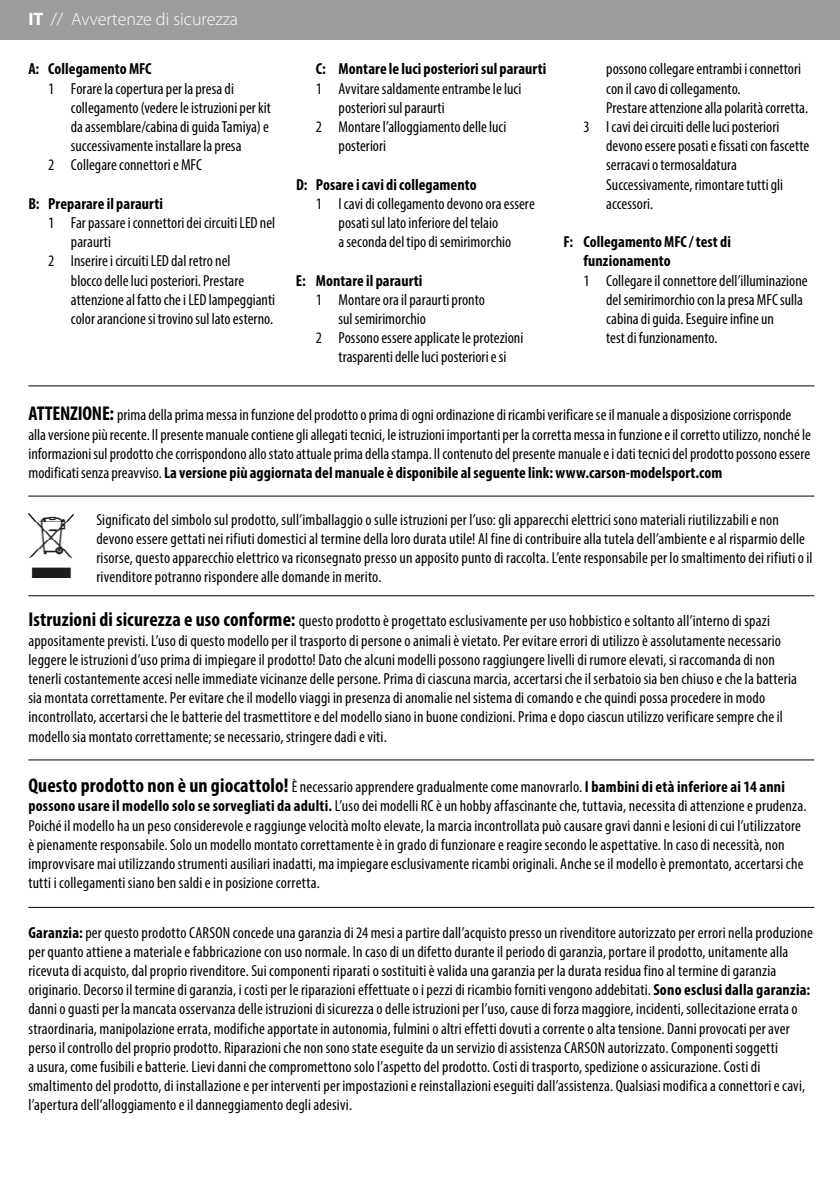
<style>
.page{position:relative;width:840px;height:1191px;background:#fff}
.page>*{position:absolute;margin:0;border:0;box-sizing:border-box;transform-origin:0 0}
.t1{font:300 18px "Myriad Pro";color:#fff}
.t2{font:condensed 16px/19.2px "Myriad Pro";letter-spacing:.01em;color:#000}
.t3{font:700 condensed 16px/19.2px "Myriad Pro";letter-spacing:.005em;color:#000}
.s1{font-weight:700}
.s2{font-weight:700;font-size:20px}
</style>
<div class="page">
<div style="left:0;top:0;width:839px;height:40px;background:#9c9d9d"></div>
<hr style="left:28px;top:496px;width:786px;height:1px;background:#000">
<hr style="left:28px;top:385px;width:786px;height:1px;background:#000">
<hr style="left:28px;top:595px;width:786px;height:1px;background:#000">
<hr style="left:28px;top:759px;width:786px;height:1px;background:#000">
<hr style="left:28px;top:907px;width:786px;height:1px;background:#000">
<img style="left:28px;top:513px;width:45px;height:64px">
<p class="t1" style="left:28px;top:8px;width:211px"><span class="s1">IT</span> // Avvertenze di sicurezza</p>
<p class="t3" style="left:28px;top:59px;width:125px">A: Collegamento MFC</p>
<p class="t2" style="left:48px;top:78px;width:187px">1 Forare la copertura per la presa di</p>
<p class="t2" style="left:71px;top:98px;width:201px">collegamento (vedere le istruzioni per kit</p>
<p class="t2" style="left:71px;top:117px;width:199px">da assemblare/cabina di guida Tamiya) e</p>
<p class="t2" style="left:71px;top:136px;width:172px">successivamente installare la presa</p>
<p class="t2" style="left:48px;top:155px;width:155px">2 Collegare connettori e MFC</p>
<p class="t3" style="left:28px;top:193px;width:136px">B: Preparare il paraurti</p>
<p class="t2" style="left:48px;top:213px;width:228px">1 Far passare i connettori dei circuiti LED nel</p>
<p class="t2" style="left:71px;top:232px;width:42px">paraurti</p>
<p class="t2" style="left:48px;top:251px;width:184px">2 Inserire i circuiti LED dal retro nel</p>
<p class="t2" style="left:71px;top:270px;width:175px">blocco delle luci posteriori. Prestare</p>
<p class="t2" style="left:71px;top:290px;width:206px">attenzione al fatto che i LED lampeggianti</p>
<p class="t2" style="left:71px;top:309px;width:204px">color arancione si trovino sul lato esterno.</p>
<p class="t3" style="left:316px;top:59px;width:232px">C: Montare le luci posteriori sul paraurti</p>
<p class="t2" style="left:316px;top:78px;width:207px">1 Avvitare saldamente entrambe le luci</p>
<p class="t2" style="left:338px;top:98px;width:108px">posteriori sul paraurti</p>
<p class="t2" style="left:316px;top:117px;width:192px">2 Montare l’alloggiamento delle luci</p>
<p class="t2" style="left:338px;top:136px;width:49px">posteriori</p>
<p class="t3" style="left:296px;top:174px;width:182px">D: Posare i cavi di collegamento</p>
<p class="t2" style="left:338px;top:194px;width:198px;text-indent:-23px">1 I cavi di collegamento devono ora essere posati sul lato inferiore del telaio<br>a seconda del tipo di semirimorchio</p>
<p class="t3" style="left:296px;top:270px;width:128px">E: Montare il paraurti</p>
<p class="t2" style="left:316px;top:290px;width:170px">1 Montare ora il paraurti pronto</p>
<p class="t2" style="left:338px;top:309px;width:89px">sul semirimorchio</p>
<p class="t2" style="left:316px;top:328px;width:209px">2 Possono essere applicate le protezioni</p>
<p class="t2" style="left:338px;top:347px;width:169px">trasparenti delle luci posteriori e si</p>
<p class="t2" style="left:606px;top:59px;width:196px">possono collegare entrambi i connettori</p>
<p class="t2" style="left:606px;top:78px;width:136px">con il cavo di collegamento.</p>
<p class="t2" style="left:606px;top:98px;width:203px">Prestare attenzione alla polarità corretta.</p>
<p class="t2" style="left:583px;top:117px;width:197px">3 I cavi dei circuiti delle luci posteriori</p>
<p class="t2" style="left:606px;top:136px;width:204px">devono essere posati e fissati con fascette</p>
<p class="t2" style="left:606px;top:155px;width:132px">serracavi o termosaldatura</p>
<p class="t2" style="left:606px;top:174px;width:178px">Successivamente, rimontare tutti gli</p>
<p class="t2" style="left:606px;top:194px;width:48px">accessori.</p>
<p class="t3" style="left:583px;top:232px;width:149px;text-indent:-20px">F: Collegamento MFC / test di funzionamento</p>
<p class="t2" style="left:606px;top:270px;width:203px;text-indent:-23px">1 Collegare il connettore dell’illuminazione del semirimorchio con la presa MFC sulla cabina di guida. Eseguire infine un<br>test di funzionamento.</p>
<p class="t2" style="left:28px;top:405px;width:783px"><span class="s2">ATTENZIONE:</span> prima della prima messa in funzione del prodotto o prima di ogni ordinazione di ricambi verificare se il manuale a disposizione corrisponde alla versione più recente. Il presente manuale contiene gli allegati tecnici, le istruzioni importanti per la corretta messa in funzione e il corretto utilizzo, nonché le informazioni sul prodotto che corrispondono allo stato attuale prima della stampa. Il contenuto del presente manuale e i dati tecnici del prodotto possono essere modificati senza preavviso. <span class="s1">La versione più aggiornata del manuale è disponibile al seguente link: www.carson-modelsport.com</span></p>
<p class="t2" style="left:96px;top:509px;width:717px">Significato del simbolo sul prodotto, sull’imballaggio o sulle istruzioni per l’uso: gli apparecchi elettrici sono materiali riutilizzabili e non devono essere gettati nei rifiuti domestici al termine della loro durata utile! Al fine di contribuire alla tutela dell’ambiente e al risparmio delle risorse, questo apparecchio elettrico va riconsegnato presso un apposito punto di raccolta. L’ente responsabile per lo smaltimento dei rifiuti o il rivenditore potranno rispondere alle domande in merito.</p>
<p class="t2" style="left:28px;top:611px;width:769px"><span class="s2">Istruzioni di sicurezza e uso conforme:</span> questo prodotto è progettato esclusivamente per uso hobbistico e soltanto all’interno di spazi appositamente previsti. L’uso di questo modello per il trasporto di persone o animali è vietato. Per evitare errori di utilizzo è assolutamente necessario leggere le istruzioni d’uso prima di impiegare il prodotto! Dato che alcuni modelli possono raggiungere livelli di rumore elevati, si raccomanda di non tenerli costantemente accesi nelle immediate vicinanze delle persone. Prima di ciascuna marcia, accertarsi che il serbatoio sia ben chiuso e che la batteria sia montata correttamente. Per evitare che il modello viaggi in presenza di anomalie nel sistema di comando e che quindi possa procedere in modo incontrollato, accertarsi che le batterie del trasmettitore e del modello siano in buone condizioni. Prima e dopo ciascun utilizzo verificare sempre che il modello sia montato correttamente; se necessario, stringere dadi e viti.</p>
<p class="t2" style="left:28px;top:777px;width:779px"><span class="s2">Questo prodotto non è un giocattolo!</span> È necessario apprendere gradualmente come manovrarlo. <span class="s1">I bambini di età inferiore ai 14 anni possono usare il modello solo se sorvegliati da adulti.</span> L’uso dei modelli RC è un hobby affascinante che, tuttavia, necessita di attenzione e prudenza.<br>Poiché il modello ha un peso considerevole e raggiunge velocità molto elevate, la marcia incontrollata può causare gravi danni e lesioni di cui l’utilizzatore è pienamente responsabile. Solo un modello montato correttamente è in grado di funzionare e reagire secondo le aspettative. In caso di necessità, non improvvisare mai utilizzando strumenti ausiliari inadatti, ma impiegare esclusivamente ricambi originali. Anche se il modello è premontato, accertarsi che tutti i collegamenti siano ben saldi e in posizione corretta.</p>
<p class="t2" style="left:28px;top:922px;width:785px"><span class="s1">Garanzia:</span> per questo prodotto CARSON concede una garanzia di 24 mesi a partire dall’acquisto presso un rivenditore autorizzato per errori nella produzione per quanto attiene a materiale e fabbricazione con uso normale. In caso di un difetto durante il periodo di garanzia, portare il prodotto, unitamente alla ricevuta di acquisto, dal proprio rivenditore. Sui componenti riparati o sostituiti è valida una garanzia per la durata residua fino al termine di garanzia originario. Decorso il termine di garanzia, i costi per le riparazioni effettuate o i pezzi di ricambio forniti vengono addebitati. <span class="s1">Sono esclusi dalla garanzia: </span>danni o guasti per la mancata osservanza delle istruzioni di sicurezza o delle istruzioni per l’uso, cause di forza maggiore, incidenti, sollecitazione errata o straordinaria, manipolazione errata, modifiche apportate in autonomia, fulmini o altri effetti dovuti a corrente o alta tensione. Danni provocati per aver perso il controllo del proprio prodotto. Riparazioni che non sono state eseguite da un servizio di assistenza CARSON autorizzato. Componenti soggetti<br>a usura, come fusibili e batterie. Lievi danni che compromettono solo l’aspetto del prodotto. Costi di trasporto, spedizione o assicurazione. Costi di smaltimento del prodotto, di installazione e per interventi per impostazioni e reinstallazioni eseguiti dall’assistenza. Qualsiasi modifica a connettori e cavi, l’apertura dell’alloggiamento e il danneggiamento degli adesivi.</p>
</div>
